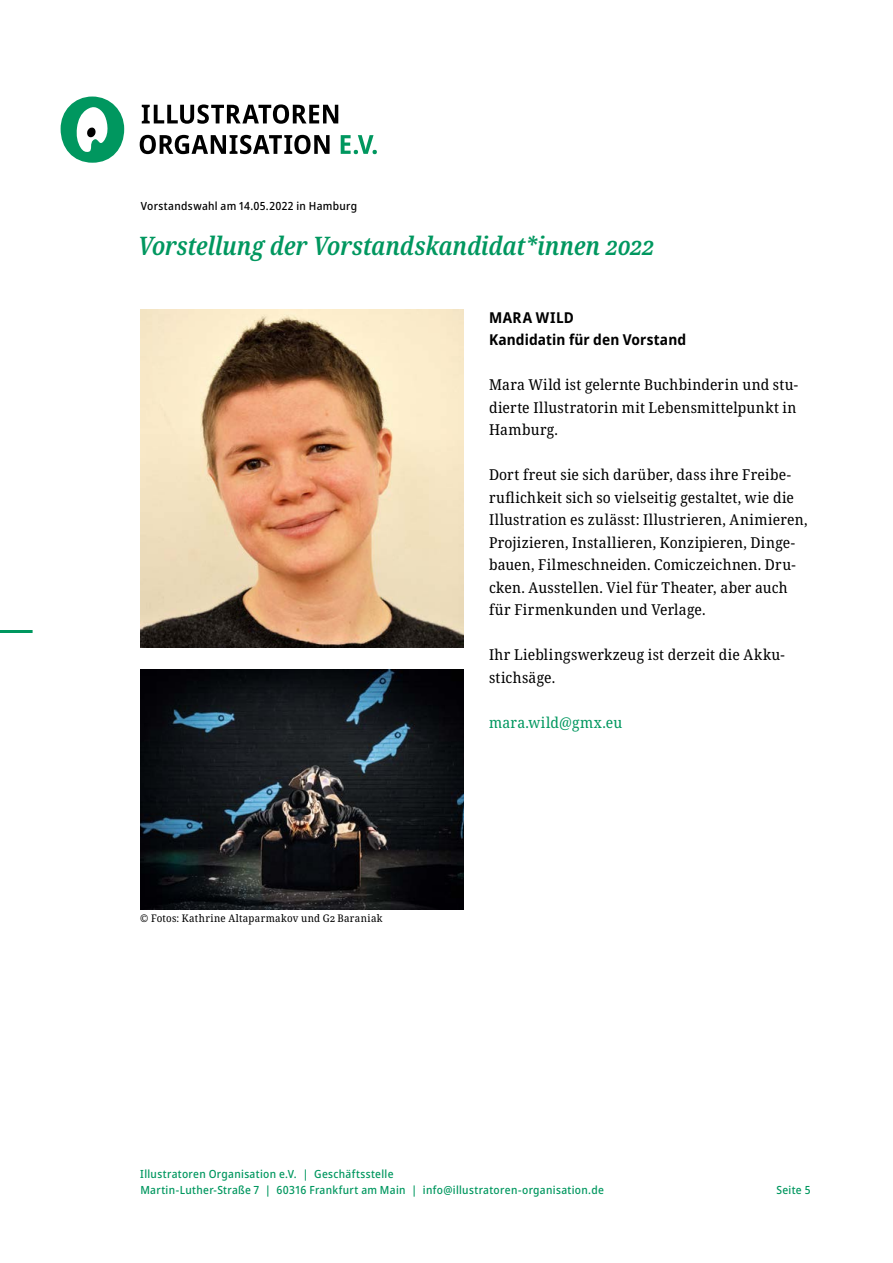
<style>
.page{position:relative;width:893px;height:1263px;background:#fff}
.page>*{position:absolute;margin:0;border:0;box-sizing:border-box;transform-origin:0 0}
.t1{font:italic 600 condensed 25.5px "Noto Serif";letter-spacing:-.005em;color:#00975f}
.t2{font:semi-condensed 15px/22.5px "Noto Serif";letter-spacing:.015em;color:#000}
.t3{font:700 semi-condensed 15px/22.5px "Noto Sans";letter-spacing:.01em;color:#000}
.t4{font:semi-condensed 15px "Noto Serif";letter-spacing:.025em;color:#00975f}
.t5{font:500 semi-condensed 11.25px/16.5px "Noto Sans";letter-spacing:.03em;color:#00975f}
.t6{font:500 semi-condensed 11.25px "Noto Sans";letter-spacing:.025em;color:#000}
.t7{font:semi-condensed 10.5px "Noto Serif";letter-spacing:.03em;color:#000}
</style>
<div class="page">
<hr style="left:0;top:630px;width:33px;height:3px;background:#00975f">
<svg style="left:61px;top:96px;width:63px;height:67px"></svg>
<svg style="left:341px;top:135px;width:36px;height:19px"></svg>
<svg style="left:140px;top:135px;width:190px;height:19px"></svg>
<svg style="left:142px;top:104px;width:196px;height:20px"></svg>
<img style="left:140px;top:310px;width:323px;height:337px">
<img style="left:140px;top:670px;width:323px;height:239px">
<p class="t6" style="left:141px;top:198px;width:218px">Vorstandswahl am 14.05.2022 in Hamburg</p>
<h1 class="t1" style="left:138px;top:228px;width:518px">Vorstellung der Vorstandskandidat*innen 2022</h1>
<p class="t7" style="left:140px;top:911px;width:244px">© Fotos: Kathrine Altaparmakov und G2 Baraniak</p>
<p class="t3" style="left:489px;top:306px;width:199px">MARA WILD<br>Kandidatin für den Vorstand</p>
<p class="t2" style="left:489px;top:374px;width:311px;text-align:justify">Mara Wild ist gelernte Buchbinderin und stu&shy;dierte Illustratorin mit Lebensmittelpunkt in Hamburg.</p>
<p class="t2" style="left:489px;top:464px;width:320px">Dort freut sie sich darüber, dass ihre Freibe&shy;ruflichkeit sich so vielseitig gestaltet, wie die Illustration es zulässt: Illustrieren, Animieren, Projizieren, Installieren, Konzipieren, Dinge&shy;bauen, Filmeschneiden. Comiczeichnen. Dru&shy;cken. Ausstellen. Viel für Theater, aber auch für Firmenkunden und Verlage.</p>
<p class="t2" style="left:489px;top:644px;width:297px">Ihr Lieblingswerkzeug ist derzeit die Akku&shy;stichsäge.</p>
<p class="t4" style="left:489px;top:712px;width:135px">mara.wild@gmx.eu</p>
<p class="t5" style="left:140px;top:1166px;width:465px">Illustratoren Organisation e.V. | Geschäftsstelle<br>Martin-Luther-Straße 7 | 60316 Frankfurt am Main | info@illustratoren-organisation.de</p>
<p class="t5" style="left:776px;top:1182px;width:36px">Seite 5</p>
</div>
